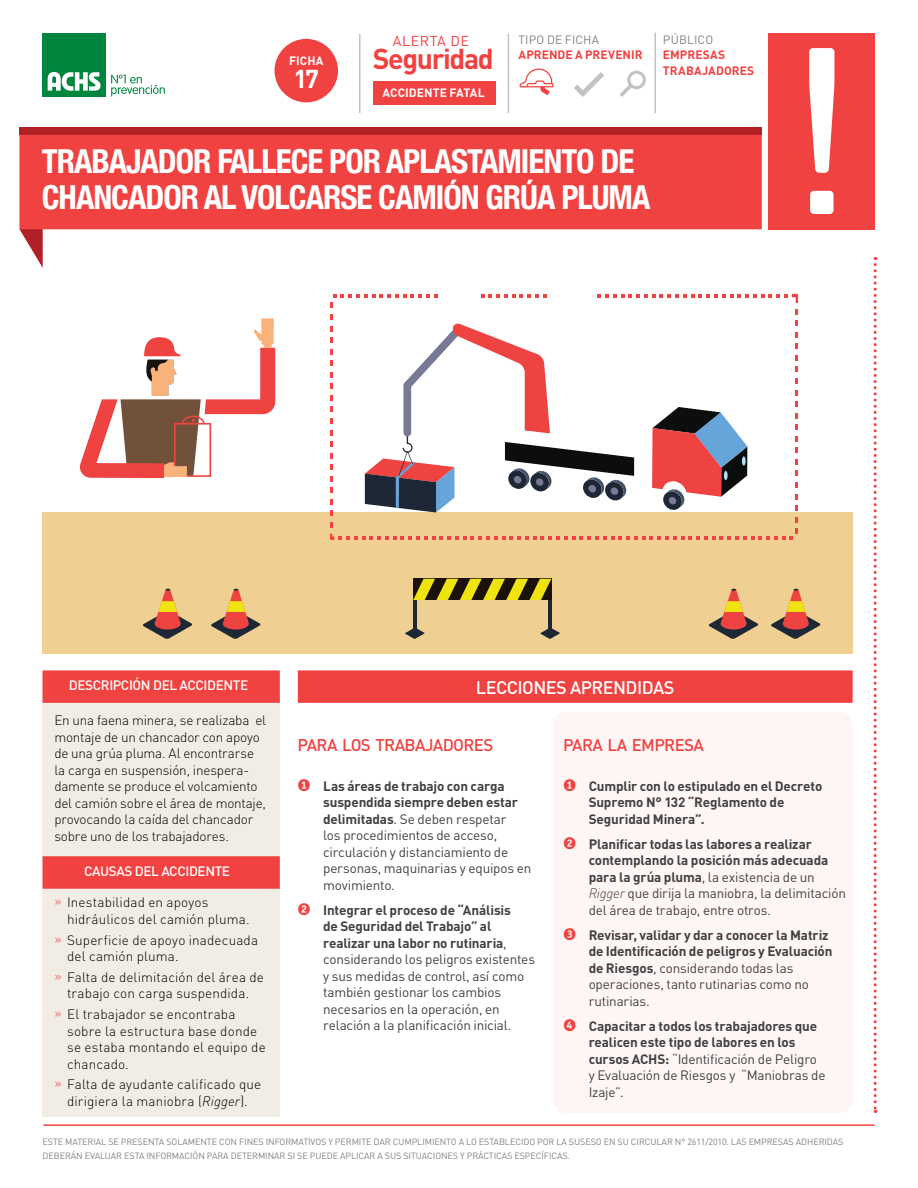
<style>
.page{position:relative;width:918px;height:1188px;background:#fff}
.page>*{position:absolute;margin:0;border:0;box-sizing:border-box;transform-origin:0 0}
.t1{font:700 condensed 33px/36px "Helvetica Neue";letter-spacing:-.03em;color:#fff}
.t2{font:700 28.35px "DIN Pro";letter-spacing:-.05em;color:#f04240}
.t3{font:700 25.5px "DIN Pro";color:#fff}
.t4{font:500 18px "DIN Pro";letter-spacing:-.03em;color:#fff}
.t5{font:500 16.8px "DIN Pro";letter-spacing:-.035em;color:#f04240}
.t6{font:14.25px "DIN Pro";color:#f04240}
.t7{font:700 13.5px/16.5px "DIN Pro";letter-spacing:-.015em;color:#414042}
.t8{font:13.5px/16.5px "DIN Pro";letter-spacing:-.015em;color:#414042}
.t9{font:300 13.5px/16.5px "DIN Pro";letter-spacing:.005em;color:#000}
.t10{font:300 13.5px/16.5px "DIN Pro";letter-spacing:-.015em;color:#000}
.t11{font:500 13.5px "DIN Pro";letter-spacing:-.03em;color:#fff}
.t12{font:700 12px/16.5px "DIN Pro";letter-spacing:.005em;color:#f04240}
.t13{font:700 12px "DIN Pro";color:#fff}
.t14{font:12px "DIN Pro";letter-spacing:.01em;color:#808285}
.t15{font:9px/13.5px "DIN Pro";letter-spacing:-.01em;color:#808285}
.s1{color:#f04240}
.s2{font-family:"DIN";font-style:italic}
.s3{font-family:"Officina Display ITC Std";font-weight:400;font-size:18px;color:#f04240}
.s4{font-weight:400}
.s5{font-family:"DIN";font-weight:300;font-style:italic}
.s6{font-family:"Officina Display ITC Std";font-size:18px;color:#f04240}
.s7{font-weight:700}
</style>
<div class="page">
<div style="left:43px;top:33px;width:63px;height:63px;background:#00853f"></div>
<svg style="left:48px;top:72px;width:53px;height:19px"></svg>
<svg style="left:111px;top:75px;width:54px;height:22px"></svg>
<svg style="left:874px;top:257px;width:3px;height:856px"></svg>
<hr style="left:43px;top:1124px;width:832px;height:2px;background:#f04240">
<div style="left:43px;top:674px;width:237px;height:443px;background:#f1ece4"></div>
<div style="left:43px;top:670px;width:237px;height:33px;background:#f04240"></div>
<div style="left:298px;top:670px;width:555px;height:33px;background:#f04240"></div>
<div style="left:43px;top:856px;width:237px;height:33px;background:#f04240"></div>
<div style="left:553px;top:712px;width:300px;height:401px;background:#fef6f5;border-radius:13px"></div>
<div style="left:373px;top:81px;width:122px;height:24px;background:#f04240"></div>
<div style="left:275px;top:39px;width:63px;height:63px;background:#f04240;border-radius:50%"></div>
<hr style="left:508px;top:34px;width:1px;height:79px;background:#c0c2c4">
<hr style="left:359px;top:34px;width:2px;height:79px;background:#c0c2c4">
<hr style="left:654px;top:33px;width:2px;height:80px;background:#c0c2c4">
<svg style="left:520px;top:69px;width:34px;height:26px"></svg>
<svg style="left:574px;top:72px;width:30px;height:25px"></svg>
<svg style="left:620px;top:71px;width:26px;height:26px"></svg>
<div style="left:19px;top:134px;width:743px;height:95px;background:#f04240"></div>
<svg style="left:19px;top:229px;width:24px;height:39px"></svg>
<div style="left:19px;top:127px;width:743px;height:7px;background:#b12024"></div>
<div style="left:769px;top:33px;width:106px;height:196px;background:#f04240"></div>
<svg style="left:809px;top:48px;width:25px;height:166px"></svg>
<div style="left:42px;top:512px;width:811px;height:142px;background:#efd092"></div>
<svg style="left:405px;top:628px;width:20px;height:11px"></svg>
<svg style="left:540px;top:628px;width:20px;height:11px"></svg>
<svg style="left:413px;top:579px;width:138px;height:21px;background:#847a0e"></svg>
<hr style="left:413px;top:600px;width:3px;height:33px;background:#1e2735">
<hr style="left:548px;top:600px;width:4px;height:33px;background:#1e2735">
<svg style="left:143px;top:589px;width:49px;height:50px"></svg>
<svg style="left:211px;top:589px;width:50px;height:50px"></svg>
<svg style="left:709px;top:589px;width:49px;height:50px"></svg>
<svg style="left:771px;top:589px;width:50px;height:50px"></svg>
<svg style="left:330px;top:294px;width:468px;height:246px"></svg>
<svg style="left:80px;top:318px;width:195px;height:160px"></svg>
<p class="t13" style="left:289px;top:53px;width:36px">FICHA</p>
<h3 class="t3" style="left:293px;top:61px;width:27px">17</h3>
<p class="t6" style="left:393px;top:32px;width:19px">Alerta</p>
<p class="t6" style="left:450px;top:32px;width:10px">de</p>
<h2 class="t2" style="left:373px;top:39px;width:122px">Seguridad</h2>
<p class="t13" style="left:382px;top:85px;width:9px">accidente</p>
<p class="t13" style="left:450px;top:85px;width:37px">FATAL</p>
<p class="t14" style="left:519px;top:31px;width:8px">tipo</p>
<p class="t14" style="left:547px;top:31px;width:26px">de ficha</p>
<p class="t14" style="left:663px;top:31px;width:52px">PÚBLICO</p>
<p class="t12" style="left:663px;top:46px;width:9px">empresas tra</p>
<p class="t12" style="left:519px;top:46px;width:9px">aprende</p>
<p class="t12" style="left:575px;top:46px;width:18px">a pre</p>
<p class="t12" style="left:608px;top:46px;width:15px">venir</p>
<p class="t12" style="left:686px;top:62px;width:54px">bajad ores</p>
<h1 class="t1" style="left:42px;top:141px;width:610px">TRABAJADOR FALLECE POR APLASTAMIENTO DE<br>CHANCADOR AL VOLCARSE CAMIÓN GRÚA PLUMA</h1>
<p class="t11" style="left:69px;top:676px;width:181px">DESCRIPCIÓN DEL ACCIDENTE</p>
<h3 class="t4" style="left:476px;top:675px;width:200px">LECCIONES APRENDIDAS</h3>
<p class="t10" style="left:54px;top:712px;width:213px">En una faena minera, se realizaba el montaje de un chancador con apoyo de una grúa pluma. Al encontrarse la carga en suspensión, inespera&shy;damente se produce el volcamiento del camión sobre el área de montaje, provocando la caída del chancador sobre uno de los trabajadores.</p>
<p class="t11" style="left:84px;top:862px;width:147px">CAUSAS DEL ACCIDENTE</p>
<p class="t9" style="left:67px;top:894px;width:184px;text-indent:-13px"><span class="s1">»</span> Inestabilidad en apoyos hidráulicos del camión pluma.</p>
<p class="t9" style="left:67px;top:931px;width:193px;text-indent:-13px"><span class="s1">»</span> Superficie de apoyo inadecuada del camión pluma.</p>
<p class="t9" style="left:54px;top:968px;width:211px;text-align:center"><span class="s1">»</span> Falta de delimitación del área de trabajo con carga suspendida.</p>
<p class="t9" style="left:67px;top:1005px;width:200px;text-indent:-13px"><span class="s1">»</span> El trabajador se encontraba sobre la estructura base donde se estaba montando el equipo de chancado.</p>
<p class="t9" style="left:54px;top:1076px;width:208px;text-align:center"><span class="s1">»</span> Falta de ayudante calificado que dirigiera la maniobra (<span class="s2">Rigger</span>).</p>
<p class="t5" style="left:298px;top:733px;width:197px">PARA LOS TRABAJADORES</p>
<p class="t5" style="left:563px;top:733px;width:142px">PARA LA EMPRESA</p>
<p class="t7" style="left:589px;top:777px;width:235px;text-indent:-26px"><span class="s3">1</span> Cumplir con lo estipulado en el Decreto<br>Supremo N° 132 “Reglamento de<br>Seguridad Minera”.</p>
<p class="t7" style="left:589px;top:835px;width:259px;text-indent:-26px"><span class="s3">2</span> Planificar todas las labores a realizar contemplando la posición más adecuada para la grúa pluma<span class="s4">, la existencia de un </span><span class="s5">Rigger</span> <span class="s4">que dirija la maniobra, la delimitación del área de trabajo, entre otros.</span></p>
<p class="t7" style="left:589px;top:926px;width:245px;text-indent:-26px"><span class="s3">3</span> Revisar, validar y dar a conocer la Matriz de Identificación de peligros y Evaluación de Riesgos<span class="s4">, considerando todas las operaciones, tanto rutinarias como no rutinarias.</span></p>
<p class="t7" style="left:589px;top:1017px;width:238px;text-indent:-26px"><span class="s3">4</span> Capacitar a todos los trabajadores que realicen este tipo de labores en los cursos ACHS: <span class="s4">“Identificación de Peligro y Evaluación de Riesgos y “Maniobras de<br>Izaje”.</span></p>
<p class="t8" style="left:323px;top:777px;width:210px;text-indent:-26px"><span class="s6">1</span> <span class="s7">Las áreas de trabajo con carga suspendida siempre deben estar delimitadas</span>. Se deben respetar<br>los procedimientos de acceso, circulación y distanciamiento de personas, maquinarias y equipos en movimiento.</p>
<p class="t8" style="left:323px;top:901px;width:213px;text-indent:-26px"><span class="s6">2</span> <span class="s7">Integrar el proceso de “Análisis<br>de Seguridad del Trabajo” al realizar una labor no rutinaria</span>, considerando los peligros existentes y sus medidas de control, así como también gestionar los cambios necesarios en la operación, en relación a la planificación inicial.</p>
<p class="t15" style="left:43px;top:1135px;width:802px">ESTE MATERIAL SE PRESENTA SOLAMENTE CON FINES INFORMATIVOS Y PERMITE DAR CUMPLIMIENTO A LO ESTABLECIDO POR LA SUSESO EN SU CIRCULAR N° 2611/2010. LAS EMPRESAS ADHERIDAS<br>DEBERÁN EVALUAR ESTA INFORMACIÓN PARA DETERMINAR SI SE PUEDE APLICAR A SUS SITUACIONES Y PRÁCTICAS ESPECÍFICAS.</p>
</div>
